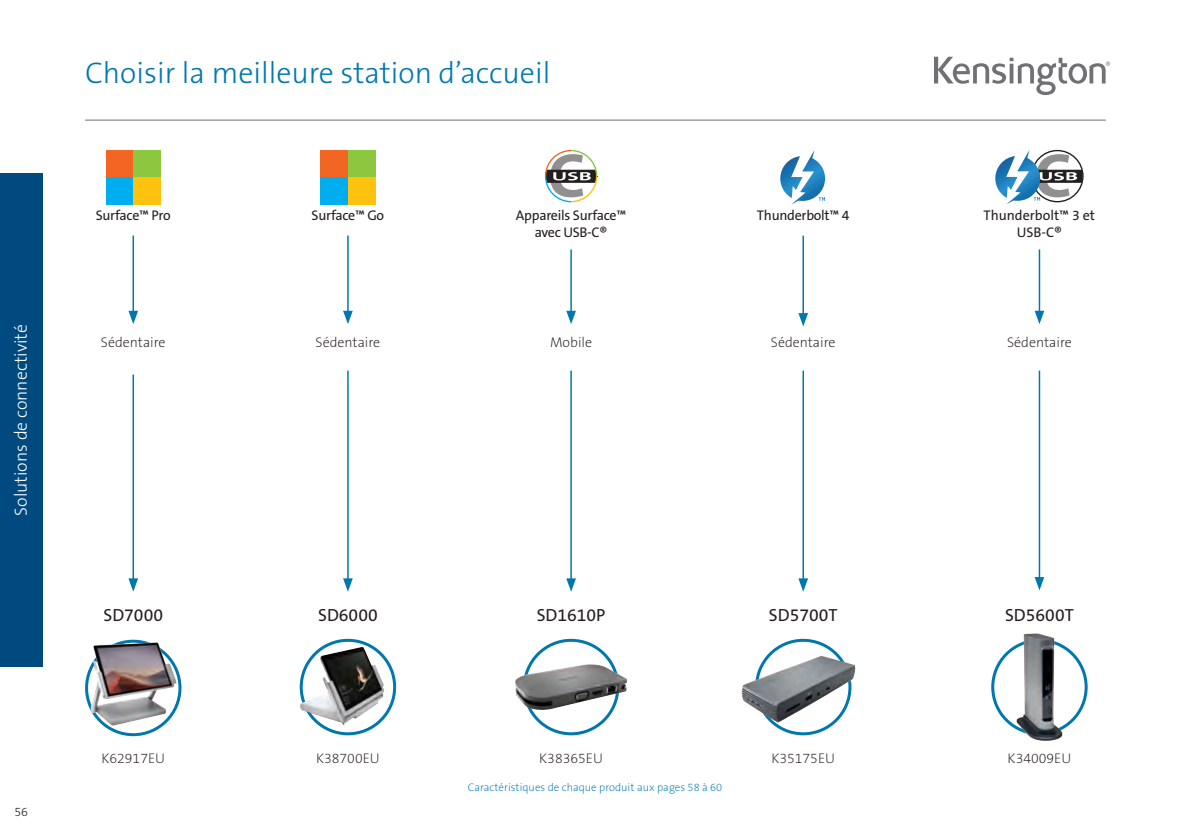
<style>
.page{position:relative;width:1191px;height:840px;background:#fff}
.page>*{position:absolute;margin:0;border:0;box-sizing:border-box;transform-origin:0 0}
.Page_Header_L{font:30px "The Sans KENSINGTON3 Li";color:#0078ae}
.t1{font:17.6px "The Sans KENSINGTON5 Rg";color:#231f20}
.t2{font:17.6px "The Sans KENSINGTON3 Li";color:#fff}
.t3{font:14px "The Sans KENSINGTON2 XL";color:#231f20}
.t4{font:14px/16.8px "The Sans KENSINGTON5 Rg";letter-spacing:-.02em;color:#231f20;text-align:center}
.t5{font:14px/16.8px "The Sans KENSINGTON5 Rg";color:#231f20;text-align:center}
.t6{font:12.4px "The Sans KENSINGTON3 Li";color:#231f20}
.t7{font:11px "The Sans KENSINGTON2 XL";color:#0078ae}
</style>
<div class="page">
<div style="left:0;top:173px;width:43px;height:493px;background:#004a7f"></div>
<svg style="left:934px;top:57px;width:176px;height:38px"></svg>
<hr style="left:85px;top:119px;width:1021px;height:1px;background:#717174">
<hr style="left:132px;top:374px;width:2px;height:207px;background:#0078ae">
<svg style="left:128px;top:578px;width:10px;height:13px"></svg>
<svg style="left:87px;top:640px;width:93px;height:94px"></svg>
<div style="left:85px;top:639px;width:96px;height:96px;border:3px solid #0078ae;border-radius:50%"></div>
<img style="left:91px;top:642px;width:86px;height:83px">
<hr style="left:132px;top:235px;width:2px;height:79px;background:#0078ae">
<svg style="left:128px;top:310px;width:10px;height:14px"></svg>
<div style="left:106px;top:150px;width:27px;height:27px;background:#f36523"></div>
<div style="left:133px;top:150px;width:27px;height:27px;background:#8dc73f"></div>
<div style="left:106px;top:177px;width:27px;height:27px;background:#00adef"></div>
<div style="left:133px;top:177px;width:27px;height:27px;background:#ffc20f"></div>
<hr style="left:570px;top:370px;width:2px;height:211px;background:#0078ae">
<svg style="left:566px;top:578px;width:10px;height:13px"></svg>
<hr style="left:570px;top:249px;width:2px;height:65px;background:#0078ae">
<svg style="left:566px;top:310px;width:10px;height:14px"></svg>
<svg style="left:545px;top:150px;width:52px;height:52px"></svg>
<div style="left:523px;top:638px;width:96px;height:96px;border:3px solid #0078ae;border-radius:50%"></div>
<img style="left:515px;top:663px;width:112px;height:46px">
<hr style="left:347px;top:370px;width:2px;height:211px;background:#0078ae">
<svg style="left:343px;top:578px;width:10px;height:13px"></svg>
<hr style="left:347px;top:235px;width:2px;height:79px;background:#0078ae">
<svg style="left:343px;top:310px;width:10px;height:14px"></svg>
<div style="left:321px;top:150px;width:27px;height:27px;background:#f36523"></div>
<div style="left:348px;top:150px;width:27px;height:27px;background:#8dc73f"></div>
<div style="left:321px;top:177px;width:27px;height:27px;background:#00adef"></div>
<div style="left:348px;top:177px;width:27px;height:27px;background:#ffc20f"></div>
<svg style="left:301px;top:640px;width:93px;height:93px"></svg>
<div style="left:300px;top:638px;width:96px;height:96px;border:3px solid #0078ae;border-radius:50%"></div>
<img style="left:300px;top:646px;width:84px;height:79px">
<svg style="left:995px;top:150px;width:87px;height:54px"></svg>
<hr style="left:1038px;top:249px;width:2px;height:65px;background:#0078ae">
<svg style="left:1034px;top:310px;width:10px;height:14px"></svg>
<div style="left:991px;top:638px;width:96px;height:96px;border:3px solid #0078ae;border-radius:50%"></div>
<hr style="left:1038px;top:370px;width:2px;height:210px;background:#0078ae">
<svg style="left:1034px;top:576px;width:10px;height:14px"></svg>
<img style="left:1016px;top:633px;width:46px;height:107px">
<hr style="left:802px;top:370px;width:2px;height:211px;background:#0078ae">
<svg style="left:798px;top:578px;width:10px;height:13px"></svg>
<hr style="left:802px;top:235px;width:2px;height:81px;background:#0078ae">
<svg style="left:798px;top:313px;width:10px;height:13px"></svg>
<svg style="left:756px;top:640px;width:94px;height:93px"></svg>
<div style="left:755px;top:638px;width:96px;height:96px;border:3px solid #0078ae;border-radius:50%"></div>
<svg style="left:780px;top:150px;width:46px;height:54px"></svg>
<img style="left:741px;top:655px;width:114px;height:67px">
<p class="t2" style="left:11px;top:515px;width:193px;rotate:-90deg">Solutions de connectivité</p>
<p class="t6" style="left:14px;top:804px;width:15px">56</p>
<p class="Page_Header_L" style="left:85px;top:57px;width:467px">Choisir la meilleure station d’accueil</p>
<p class="t4" style="left:96px;top:207px;width:77px">Surface™ Pro</p>
<p class="t4" style="left:311px;top:207px;width:74px">Surface™ Go</p>
<p class="t4" style="left:516px;top:207px;width:112px">Appareils Surface™ avec USB-C®</p>
<p class="t4" style="left:757px;top:207px;width:94px">Thunderbolt™ 4</p>
<p class="t3" style="left:101px;top:334px;width:66px">Sédentaire</p>
<p class="t3" style="left:316px;top:334px;width:66px">Sédentaire</p>
<p class="t3" style="left:550px;top:334px;width:44px">Mobile</p>
<p class="t3" style="left:771px;top:334px;width:66px">Sédentaire</p>
<p class="t1" style="left:103px;top:605px;width:61px">SD7000</p>
<p class="t3" style="left:101px;top:750px;width:65px">K62917EU</p>
<p class="t1" style="left:318px;top:605px;width:61px">SD6000</p>
<p class="t3" style="left:316px;top:750px;width:65px">K38700EU</p>
<p class="t1" style="left:537px;top:605px;width:70px">SD1610P</p>
<p class="t1" style="left:769px;top:605px;width:70px">SD5700T</p>
<p class="t3" style="left:539px;top:750px;width:65px">K38365EU</p>
<p class="t7" style="left:468px;top:781px;width:256px">Caractéristiques de chaque produit aux pages 58 à 60</p>
<p class="t3" style="left:771px;top:750px;width:65px">K35175EU</p>
<p class="t5" style="left:983px;top:207px;width:113px">Thunderbolt™ 3 et<br>USB-C®</p>
<p class="t3" style="left:1007px;top:334px;width:66px">Sédentaire</p>
<p class="t1" style="left:1005px;top:605px;width:70px">SD5600T</p>
<p class="t3" style="left:1007px;top:750px;width:65px">K34009EU</p>
</div>
